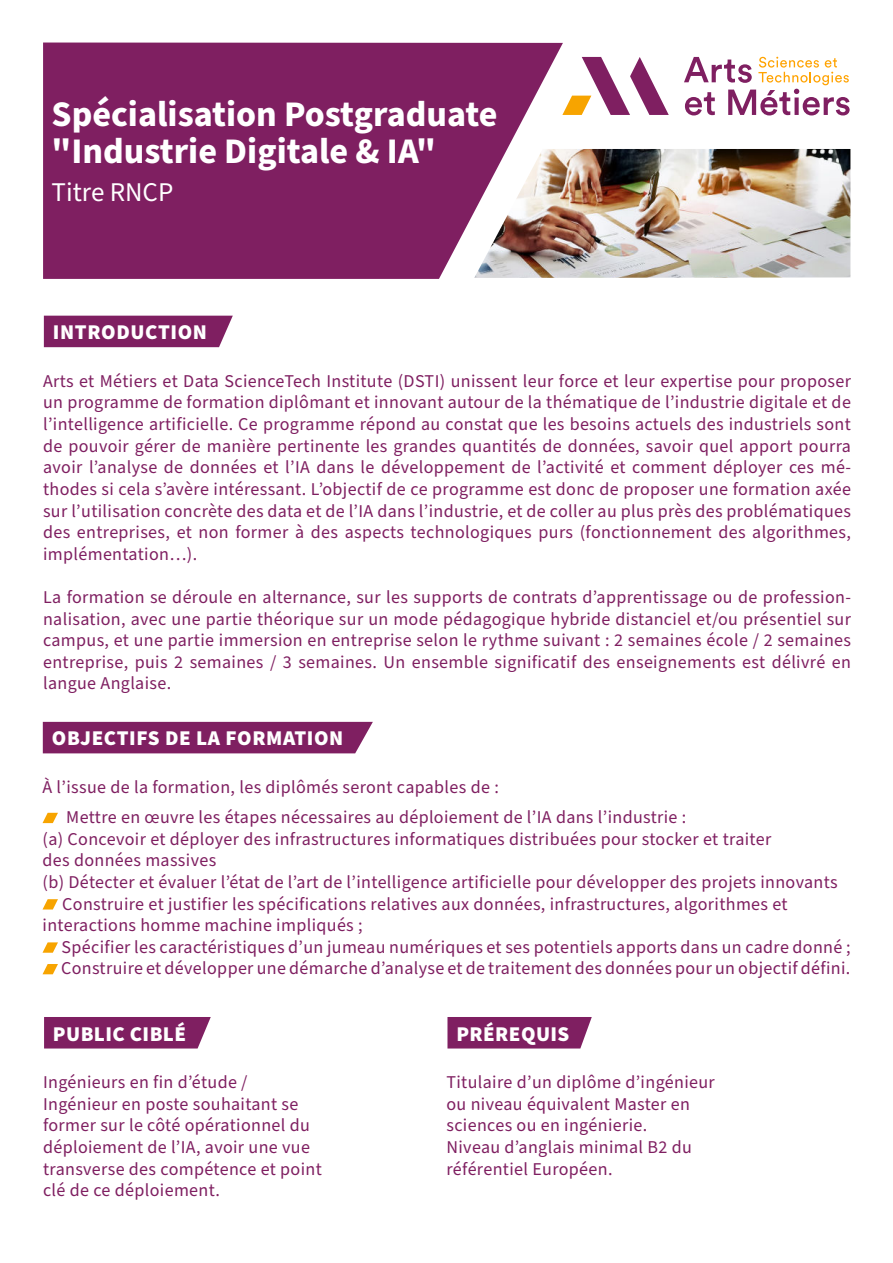
<style>
.page{position:relative;width:893px;height:1263px;background:#fff}
.page>*{position:absolute;margin:0;border:0;box-sizing:border-box;transform-origin:0 0}
.t1{font:700 36px/37.5px "Source Sans Pro";color:#fff}
.t2{font:27px "Source Sans Pro";color:#fff}
.t3{font:900 21px "Source Sans Pro";letter-spacing:.02em;color:#fff}
.t4{font:18px/21.6px "Source Sans Pro";letter-spacing:.02em;color:#7f1f61}
</style>
<div class="page">
<div style="left:43px;top:722px;width:330px;height:31px;background:#7f1f61"></div>
<svg style="left:43px;top:813px;width:15px;height:10px"></svg>
<svg style="left:43px;top:899px;width:15px;height:10px"></svg>
<svg style="left:43px;top:942px;width:15px;height:11px"></svg>
<svg style="left:43px;top:964px;width:15px;height:10px"></svg>
<div style="left:44px;top:1017px;width:167px;height:31px;background:#7f1f61"></div>
<div style="left:43px;top:43px;width:520px;height:236px;background:#7f1f61"></div>
<svg style="left:562px;top:57px;width:107px;height:58px"></svg>
<svg style="left:684px;top:57px;width:166px;height:58px"></svg>
<img style="left:474px;top:149px;width:376px;height:129px">
<div style="left:44px;top:316px;width:189px;height:31px;background:#7f1f61"></div>
<div style="left:447px;top:1017px;width:145px;height:31px;background:#7f1f61"></div>
<h1 class="t1" style="left:52px;top:96px;width:447px">Spécialisation Postgraduate "Industrie Digitale &amp; IA"</h1>
<h2 class="t2" style="left:52px;top:177px;width:123px">Titre RNCP</h2>
<p class="t3" style="left:53px;top:320px;width:156px">INTRODUCTION</p>
<p class="t4" style="left:43px;top:370px;width:809px;text-align:justify">Arts et Métiers et Data ScienceTech Institute (DSTI) unissent leur force et leur expertise pour proposer un programme de formation diplômant et innovant autour de la thématique de l’industrie digitale et de l’intelligence artificielle. Ce programme répond au constat que les besoins actuels des industriels sont de pouvoir gérer de manière pertinente les grandes quantités de données, savoir quel apport pourra avoir l’analyse de données et l’IA dans le développement de l’activité et comment déployer ces mé&shy;thodes si cela s’avère intéressant. L’objectif de ce programme est donc de proposer une formation axée sur l’utilisation concrète des data et de l’IA dans l’industrie, et de coller au plus près des problématiques des entreprises, et non former à des aspects technologiques purs (fonctionnement des algorithmes, implémentation…).</p>
<p class="t4" style="left:43px;top:586px;width:809px;text-align:justify">La formation se déroule en alternance, sur les supports de contrats d’apprentissage ou de profession&shy;nalisation, avec une partie théorique sur un mode pédagogique hybride distanciel et/ou présentiel sur campus, et une partie immersion en entreprise selon le rythme suivant : 2 semaines école / 2 semaines entreprise, puis 2 semaines / 3 semaines. Un ensemble significatif des enseignements est délivré en langue Anglaise.</p>
<p class="t3" style="left:52px;top:726px;width:293px">OBJECTIFS DE LA FORMATION</p>
<p class="t4" style="left:66px;top:772px;width:622px;line-height:30px;text-indent:-24px">À l’issue de la formation, les diplômés seront capables de :<br>Mettre en œuvre les étapes nécessaires au déploiement de l’IA dans l’industrie :</p>
<p class="t4" style="left:43px;top:828px;width:730px">(a) Concevoir et déployer des infrastructures informatiques distribuées pour stocker et traiter</p>
<p class="t4" style="left:43px;top:850px;width:175px">des données massives</p>
<p class="t4" style="left:43px;top:871px;width:796px">(b) Détecter et évaluer l’état de l’art de l’intelligence artificielle pour développer des projets innovants</p>
<p class="t4" style="left:62px;top:893px;width:727px">Construire et justifier les spécifications relatives aux données, infrastructures, algorithmes et</p>
<p class="t4" style="left:43px;top:914px;width:322px">interactions homme machine impliqués ;</p>
<p class="t4" style="left:62px;top:936px;width:790px">Spécifier les caractéristiques d’un jumeau numériques et ses potentiels apports dans un cadre donné ;</p>
<p class="t4" style="left:61px;top:958px;width:791px">Construire et développer une démarche d’analyse et de traitement des données pour un objectif défini.</p>
<p class="t3" style="left:53px;top:1021px;width:135px">PUBLIC CIBLÉ</p>
<p class="t4" style="left:43px;top:1071px;width:280px">Ingénieurs en fin d’étude /<br>Ingénieur en poste souhaitant se former sur le côté opérationnel du déploiement de l’IA, avoir une vue transverse des compétence et point clé de ce déploiement.</p>
<p class="t3" style="left:456px;top:1021px;width:115px">PRÉREQUIS</p>
<p class="t4" style="left:446px;top:1071px;width:270px">Titulaire d’un diplôme d’ingénieur ou niveau équivalent Master en sciences ou en ingénierie.<br>Niveau d’anglais minimal B2 du référentiel Européen.</p>
</div>
